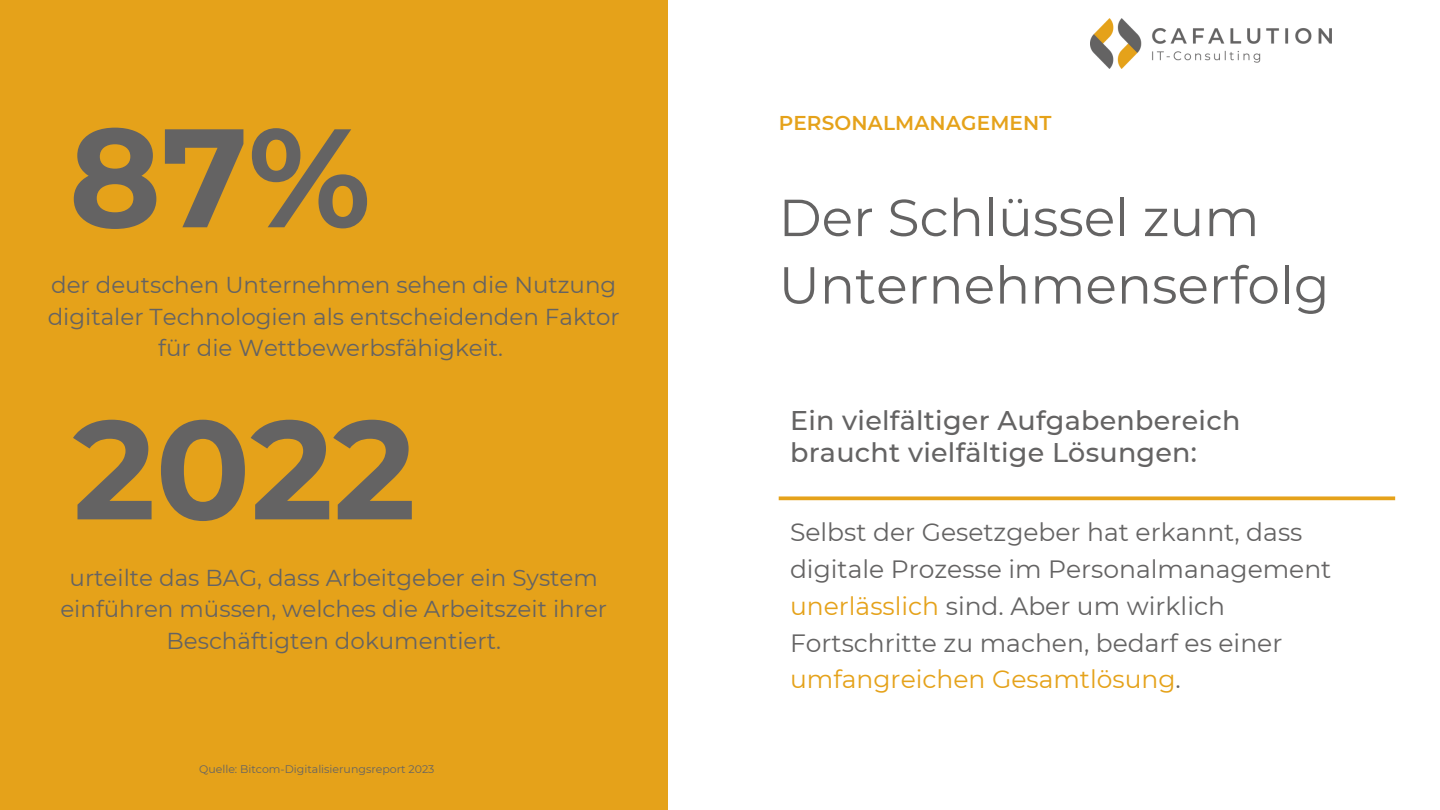
<style>
.page{position:relative;width:1440px;height:810px;background:#fff}
.page>*{position:absolute;margin:0;border:0;box-sizing:border-box;transform-origin:0 0}
.t1{font:700 140px "Montserrat";color:#646363}
.t2{font:52px/67.5px "Montserrat";color:#646363}
.t3{font:500 27px/32.2px "Montserrat";letter-spacing:.01em;color:#646363}
.t4{font:25px/36.8px "Montserrat";color:#646363}
.t5{font:23px/31.5px "Montserrat";color:#646363;text-align:center}
.t6{font:600 20px "Montserrat";letter-spacing:.01em;color:#e5a21a}
.t7{font:11px "Montserrat";color:#646363}
.s1{color:#e5a21a}
</style>
<div class="page">
<div style="left:0;top:0;width:667px;height:810px;background:#e5a21a"></div>
<svg style="left:779px;top:496px;width:616px;height:4px;background:#e8ac34"></svg>
<img style="left:1090px;top:19px;width:242px;height:49px">
<p class="t1" style="left:69px;top:92px;width:303px">87%</p>
<h6 class="t5" style="left:48px;top:270px;width:574px">der deutschen Unternehmen sehen die Nutzung digitaler Technologien als entscheidenden Faktor für die Wettbewerbsfähigkeit.</h6>
<h2 class="t1" style="left:73px;top:384px;width:344px">2022</h2>
<h3 class="t5" style="left:60px;top:562px;width:548px">urteilte das BAG, dass Arbeitgeber ein System einführen müssen, welches die Arbeitszeit ihrer<br>Beschäftigten dokumentiert.</h3>
<h4 class="t7" style="left:199px;top:763px;width:237px">Quelle: Bitcom-Digitalisierungsreport 2023</h4>
<h1 class="t6" style="left:779px;top:110px;width:274px">PERSONALMANAGEMENT</h1>
<h5 class="t2" style="left:779px;top:184px;width:552px">Der Schlüssel zum<br>Unternehmenserfolg</h5>
<h1 class="t3" style="left:790px;top:404px;width:452px">Ein vielfältiger Aufgabenbereich braucht vielfältige Lösungen:</h1>
<h5 class="t4" style="left:790px;top:514px;width:543px">Selbst der Gesetzgeber hat erkannt, dass digitale Prozesse im Personalmanagement <span class="s1">unerlässlich</span> sind. Aber um wirklich Fortschritte zu machen, bedarf es einer <span class="s1">umfangreichen Gesamtlösung</span>.</h5>
</div>
